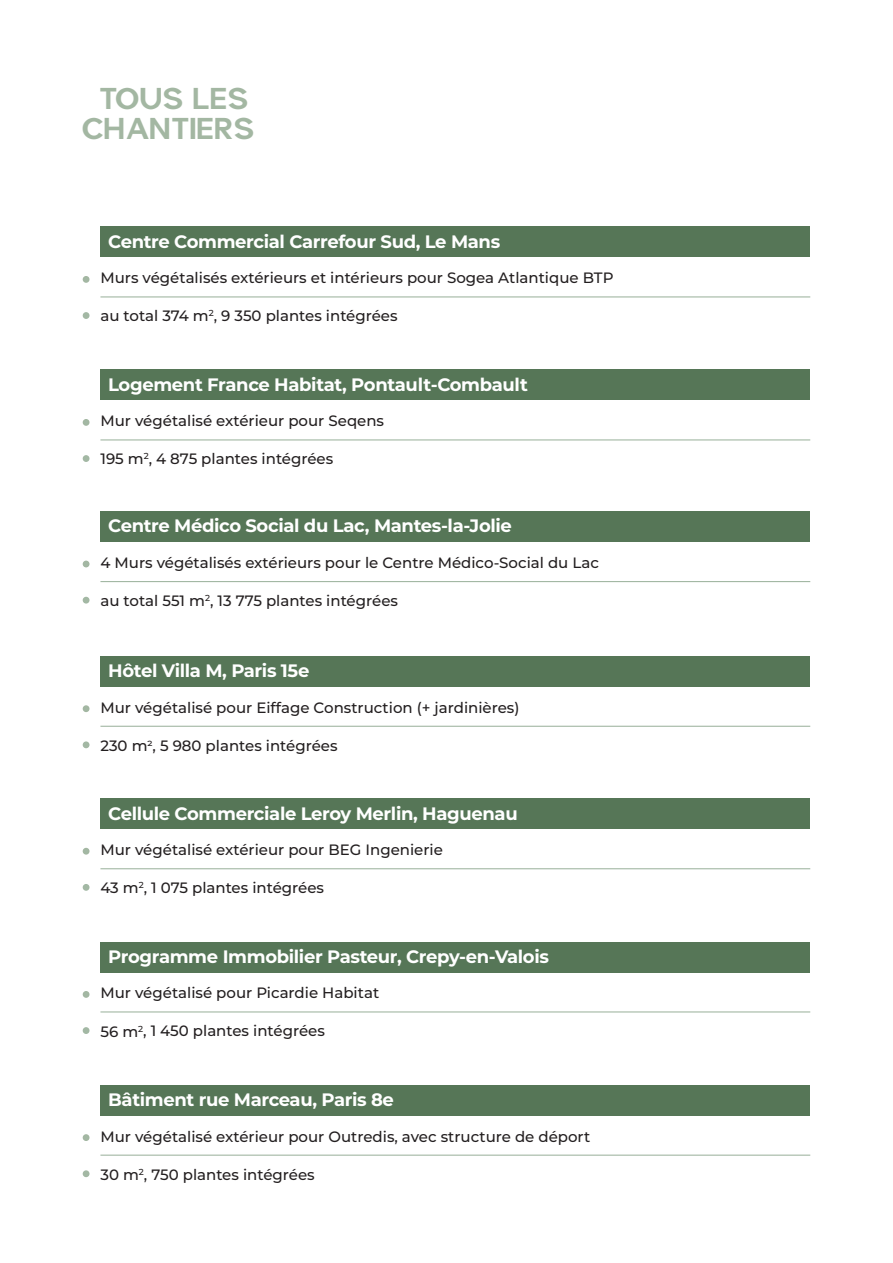
<style>
.page{position:relative;width:893px;height:1263px;background:#fff}
.page>*{position:absolute;margin:0;border:0;box-sizing:border-box;transform-origin:0 0}
.t1{font:36px/30px "splekta";color:#a3b7a2;text-align:center}
.t2{font:700 18px "Montserrat";letter-spacing:-.02em;color:#fff}
.t3{font:500 15px "Montserrat";color:#231f20}
</style>
<div class="page">
<div style="left:100px;top:370px;width:710px;height:30px;background:#567657"></div>
<div style="left:83px;top:419px;width:7px;height:7px;border:2px solid #a3b7a2;border-radius:50%"></div>
<hr style="left:100px;top:439px;width:710px;height:1px;background:#a3b8a4">
<div style="left:83px;top:455px;width:7px;height:7px;border:2px solid #a3b8a4;border-radius:50%"></div>
<div style="left:100px;top:511px;width:710px;height:31px;background:#567657"></div>
<div style="left:83px;top:561px;width:7px;height:6px;border:2px solid #a3b7a2;border-radius:50%"></div>
<hr style="left:100px;top:581px;width:710px;height:1px;background:#a3b8a4">
<div style="left:83px;top:597px;width:7px;height:6px;border:2px solid #a3b8a4;border-radius:50%"></div>
<div style="left:100px;top:656px;width:710px;height:30px;background:#567657"></div>
<div style="left:83px;top:705px;width:7px;height:7px;border:2px solid #a3b7a2;border-radius:50%"></div>
<hr style="left:100px;top:726px;width:710px;height:1px;background:#a3b8a4">
<div style="left:83px;top:741px;width:7px;height:7px;border:2px solid #a3b8a4;border-radius:50%"></div>
<div style="left:100px;top:798px;width:710px;height:31px;background:#567657"></div>
<div style="left:83px;top:848px;width:7px;height:7px;border:2px solid #a3b7a2;border-radius:50%"></div>
<hr style="left:100px;top:868px;width:710px;height:1px;background:#a3b8a4">
<div style="left:83px;top:884px;width:7px;height:7px;border:2px solid #a3b8a4;border-radius:50%"></div>
<div style="left:100px;top:942px;width:710px;height:30px;background:#567657"></div>
<div style="left:83px;top:991px;width:7px;height:7px;border:2px solid #a3b7a2;border-radius:50%"></div>
<hr style="left:100px;top:1011px;width:710px;height:1px;background:#a3b8a4">
<div style="left:83px;top:1027px;width:7px;height:7px;border:2px solid #a3b8a4;border-radius:50%"></div>
<div style="left:100px;top:227px;width:710px;height:30px;background:#567657"></div>
<div style="left:83px;top:276px;width:7px;height:7px;border:2px solid #a3b7a2;border-radius:50%"></div>
<hr style="left:100px;top:296px;width:710px;height:1px;background:#a3b8a4">
<div style="left:83px;top:312px;width:7px;height:7px;border:2px solid #a3b8a4;border-radius:50%"></div>
<div style="left:100px;top:1085px;width:710px;height:30px;background:#567657"></div>
<div style="left:83px;top:1134px;width:7px;height:7px;border:2px solid #a3b7a2;border-radius:50%"></div>
<hr style="left:100px;top:1154px;width:710px;height:2px;background:#a3b8a4">
<div style="left:83px;top:1170px;width:7px;height:7px;border:2px solid #a3b8a4;border-radius:50%"></div>
<h1 class="t1" style="left:83px;top:84px;width:175px">TOUS LES<br>CHANTIERS</h1>
<p class="t2" style="left:108px;top:228px;width:394px">Centre Commercial Carrefour Sud, Le Mans</p>
<p class="t3" style="left:100px;top:267px;width:515px">Murs végétalisés extérieurs et intérieurs pour Sogea Atlantique BTP</p>
<p class="t3" style="left:100px;top:306px;width:299px">au total 374 m<sup>2</sup>, 9 350 plantes intégrées</p>
<p class="t2" style="left:108px;top:371px;width:421px">Logement France Habitat, Pontault-Combault</p>
<p class="t3" style="left:100px;top:410px;width:285px">Mur végétalisé extérieur pour Seqens</p>
<p class="t3" style="left:100px;top:449px;width:234px">195 m<sup>2</sup>, 4 875 plantes intégrées</p>
<p class="t2" style="left:108px;top:513px;width:405px">Centre Médico Social du Lac, Mantes-la-Jolie</p>
<p class="t3" style="left:100px;top:552px;width:500px">4 Murs végétalisés extérieurs pour le Centre Médico-Social du Lac</p>
<p class="t3" style="left:100px;top:590px;width:299px">au total 551 m<sup>2</sup>, 13 775 plantes intégrées</p>
<p class="t2" style="left:108px;top:658px;width:203px">Hôtel Villa M, Paris 15e</p>
<p class="t3" style="left:100px;top:697px;width:421px">Mur végétalisé pour Eiffage Construction (+ jardinières)</p>
<p class="t3" style="left:100px;top:735px;width:239px">230 m<sup>2</sup>, 5 980 plantes intégrées</p>
<p class="t2" style="left:108px;top:800px;width:411px">Cellule Commerciale Leroy Merlin, Haguenau</p>
<p class="t3" style="left:100px;top:839px;width:344px">Mur végétalisé extérieur pour BEG Ingenierie</p>
<p class="t3" style="left:100px;top:877px;width:225px">43 m<sup>2</sup>, 1 075 plantes intégrées</p>
<p class="t2" style="left:108px;top:943px;width:442px">Programme Immobilier Pasteur, Crepy-en-Valois</p>
<p class="t3" style="left:100px;top:982px;width:280px">Mur végétalisé pour Picardie Habitat</p>
<p class="t3" style="left:100px;top:1021px;width:226px">56 m<sup>2</sup>, 1 450 plantes intégrées</p>
<p class="t2" style="left:108px;top:1087px;width:287px">Bâtiment rue Marceau, Paris 8e</p>
<p class="t3" style="left:100px;top:1126px;width:491px">Mur végétalisé extérieur pour Outredis, avec structure de déport</p>
<p class="t3" style="left:100px;top:1164px;width:216px">30 m<sup>2</sup>, 750 plantes intégrées</p>
</div>
